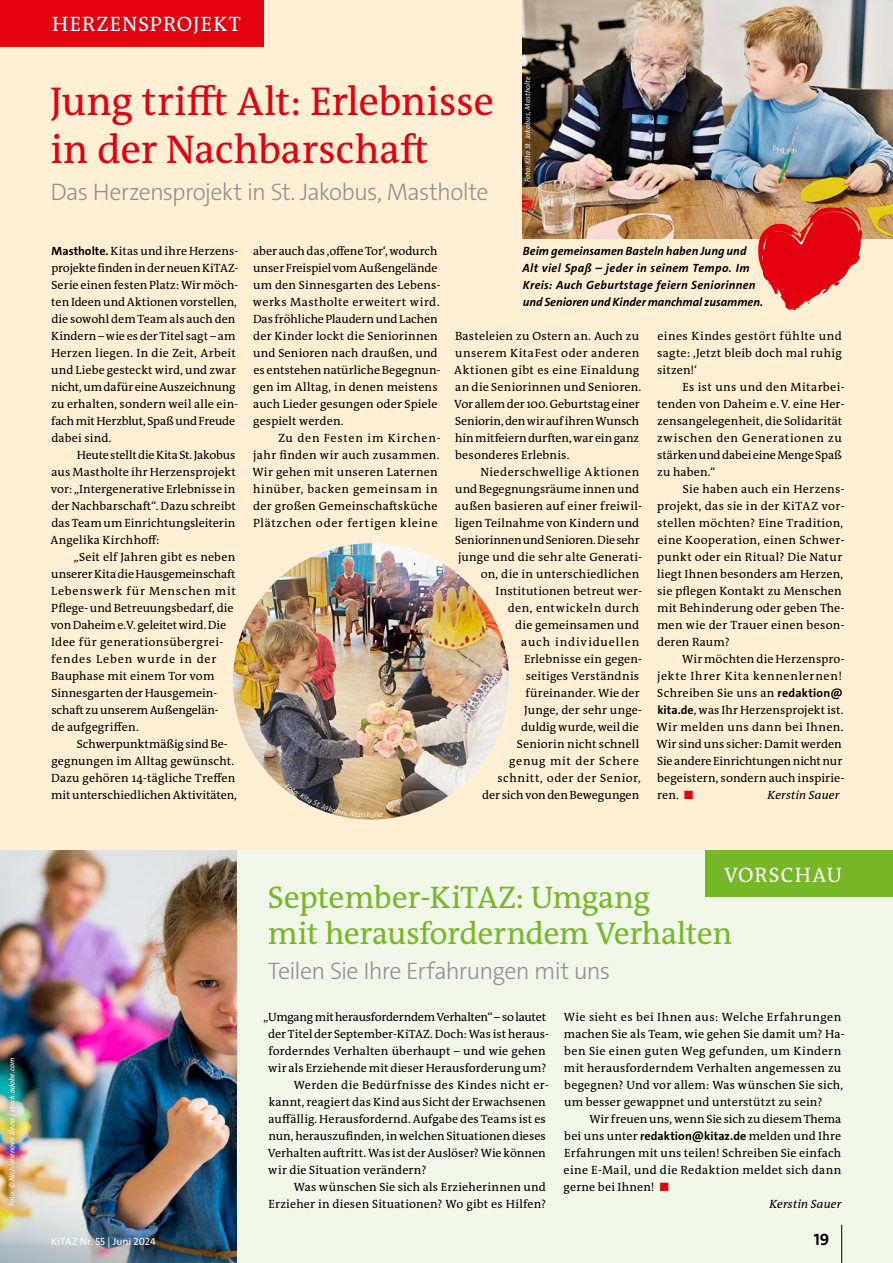
<style>
.page{position:relative;width:893px;height:1263px;background:#fff}
.page>*{position:absolute;margin:0;border:0;box-sizing:border-box;transform-origin:0 0}
.t1{font:40.5px/48px "The Antiqua B W5 Plain";letter-spacing:-.01em;color:#e3000f}
.t2{font:31.5px/36px "The Antiqua B W5 Plain";letter-spacing:-.015em;color:#76b828}
.t3{font:300 24px "The Sans C4 s";letter-spacing:-.035em;color:#919292}
.t4{font:21px "The Antiqua B W5 Plain";letter-spacing:.05em;color:#fff}
.t5{font:700 16.5px "The Sans C4 s";color:#000}
.t6{font:12px/17px "The Antiqua B W5 Plain";letter-spacing:.015em;color:#000}
.t7{font:12px/17px "The Antiqua B W5 Plain";letter-spacing:.045em;color:#000}
.t8{font:italic 700 12px/17px "The Sans C4 s";letter-spacing:.01em;color:#000}
.t9{font:12px "The Antiqua B W5 Plain";letter-spacing:-.02em;color:#000}
.t10{font:italic 12px "The Antiqua B W5 Plain";letter-spacing:.01em;color:#000}
.t11{font:10.5px "The Sans C4 s";color:#fff}
.t12{font:italic 7.5px "The Sans C4 s";letter-spacing:.015em;color:#fff}
.s1{font-family:"The Sans C4 s";font-weight:700}
.s2{color:#e3000f}
</style>
<div class="page">
<div style="left:0;top:0;width:893px;height:850px;background:#ffefd5"></div>
<div style="left:0;top:850px;width:893px;height:413px;background:#f1f7e9"></div>
<img style="left:522px;top:0;width:371px;height:238px">
<img style="left:0;top:850px;width:236px;height:413px">
<img style="left:233px;top:543px;width:276px;height:277px;border-radius:138px">
<hr style="left:841px;top:1225px;width:1px;height:38px;background:#000">
<div style="left:0;top:1047px;width:27px;height:170px;background:#74481b;opacity:.7"></div>
<svg style="left:758px;top:207px;width:104px;height:103px"></svg>
<div style="left:0;top:0;width:264px;height:47px;background:#e3000f"></div>
<div style="left:706px;top:850px;width:187px;height:47px;background:#76b828"></div>
<svg style="left:285px;top:783px;width:98px;height:35px"></svg>
<p class="t12" style="left:7px;top:1206px;width:150px;rotate:-90deg">Foto: © Nichizhenova Elena | stock.adobe.com</p>
<h3 class="t4" style="left:52px;top:11px;width:190px">HERZENSPROJEKT</h3>
<h1 class="t1" style="left:50px;top:78px;width:445px">Jung trifft Alt: Erlebnisse in der Nachbarschaft</h1>
<h3 class="t3" style="left:51px;top:177px;width:439px">Das Herzensprojekt in St. Jakobus, Mastholte</h3>
<p class="t12" style="left:523px;top:182px;width:107px;rotate:-90deg">Foto: Kita St. Jakobus, Mastholte</p>
<p class="t6" style="left:51px;top:243px;width:189px"><span class="s1">Mastholte.</span> Kitas und ihre Herzens&shy;projekte finden in der neuen KiTAZ-<br>Serie einen festen Platz: Wir möch&shy;ten Ideen und Aktionen vorstellen, die sowohl dem Team als auch den<br>Kindern – wie es der Titel sagt – am<br>Herzen liegen. In die Zeit, Arbeit und Liebe gesteckt wird, und zwar nicht, um dafür eine Auszeichnung zu erhalten, sondern weil alle ein&shy;fach mit Herzblut, Spaß und Freude dabei sind.</p>
<p class="t6" style="left:50px;top:447px;width:187px;text-align:justify;text-indent:26px">Heute stellt die Kita St. Jakobus aus Mastholte ihr Herzensprojekt vor: „Intergenerative Erlebnisse in der Nachbarschaft“. Dazu schreibt das Team um Einrichtungsleiterin Angelika Kirchhoff:</p>
<p class="t6" style="left:51px;top:549px;width:187px;text-indent:23px">„Seit elf Jahren gibt es neben unserer Kita die Hausgemeinschaft<br>Lebenswerk für Menschen mit<br>Pflege- und Betreuungsbedarf, die von Daheim e.V. geleitet wird. Die<br>Idee für generationsübergrei&shy;fendes Leben wurde in der<br>Bauphase mit einem Tor vom<br>Sinnesgarten der Hausgemein&shy;schaft zu unserem Außengelän-<br>de aufgegriffen.</p>
<p class="t6" style="left:51px;top:736px;width:187px;text-indent:26px">Schwerpunktmäßig sind Be&shy;gegnungen im Alltag gewünscht.<br>Dazu gehören 14-tägliche Treffen mit unterschiedlichen Aktivitäten,</p>
<p class="t6" style="left:253px;top:243px;width:189px">aber auch das ,offene Tor‘, wodurch unser Freispiel vom Außengelände um den Sinnesgarten des Lebens&shy;werks Mastholte erweitert wird.<br>Das fröhliche Plaudern und Lachen der Kinder lockt die Seniorinnen und Senioren nach draußen, und es entstehen natürliche Begegnun&shy;gen im Alltag, in denen meistens auch Lieder gesungen oder Spiele gespielt werden.</p>
<p class="t7" style="left:253px;top:430px;width:189px;text-indent:26px">Zu den Festen im Kirchen&shy;jahr finden wir auch zusammen.<br>Wir gehen mit unseren Laternen hinüber, backen gemeinsam in der großen Gemeinschaftsküche<br>Plätzchen oder fertigen kleine</p>
<p class="t8" style="left:522px;top:243px;width:242px">Beim gemeinsamen Basteln haben Jung und Alt viel Spaß – jeder in seinem Tempo. Im Kreis: Auch Geburtstage feiern Seniorinnen und Senioren und Kinder manchmal zusammen.</p>
<p class="t6" style="left:454px;top:328px;width:188px">Basteleien zu Ostern an. Auch zu unserem KitaFest oder anderen<br>Aktionen gibt es eine Einaldung an die Seniorinnen und Senioren.<br>Vor allem der 100. Geburtstag einer<br>Seniorin, den wir auf ihren Wunsch hin mitfeiern durften, war ein ganz besonderes Erlebnis.</p>
<p class="t6" style="left:455px;top:464px;width:188px;text-align:right">Niederschwellige Aktionen<br>und Begegnungsräume innen und außen basieren auf einer freiwil&shy;ligen Teilnahme von Kindern und<br>Seniorinnen und Senioren. Die sehr junge und die sehr alte Generati&shy;on, die in unterschiedlichen<br>Institutionen betreut wer-<br>den, entwickeln durch<br>die gemeinsamen und<br>auch individuellen<br>Erlebnisse ein gegen-<br>seitiges Verständnis<br>füreinander. Wie der<br>Junge, der sehr unge-<br>duldig wurde, weil die<br>Seniorin nicht schnell<br>genug mit der Schere<br>schnitt, oder der Senior,<br>der sich von den Bewegungen</p>
<p class="t6" style="left:657px;top:327px;width:186px;text-align:justify">eines Kindes gestört fühlte und sagte: ,Jetzt bleib doch mal ruhig sitzen!‘</p>
<p class="t6" style="left:657px;top:378px;width:189px;text-indent:25px">Es ist uns und den Mitarbei&shy;tenden von Daheim e.V. eine Her&shy;zensangelegenheit, die Solidarität zwischen den Generationen zu stärken und dabei eine Menge Spaß zu haben.“</p>
<p class="t6" style="left:657px;top:480px;width:189px;text-indent:26px">Sie haben auch ein Herzens&shy;projekt, das sie in der KiTAZ vor&shy;stellen möchten? Eine Tradition, eine Kooperation, einen Schwer&shy;punkt oder ein Ritual? Die Natur liegt Ihnen besonders am Herzen, sie pflegen Kontakt zu Menschen mit Behinderung oder geben The&shy;men wie der Trauer einen beson&shy;deren Raum?</p>
<p class="t6" style="left:657px;top:651px;width:189px;text-indent:26px">Wir möchten die Herzenspro&shy;jekte Ihrer Kita kennenlernen!<br>Schreiben Sie uns an <span class="s1">redaktion@ kita.de</span>, was Ihr Herzensprojekt ist.<br>Wir melden uns dann bei Ihnen.<br>Wir sind uns sicher: Damit werden<br>Sie andere Einrichtungen nicht nur begeistern, sondern auch inspirie&shy;ren. <span class="s2">■</span></p>
<p class="t10" style="left:768px;top:787px;width:73px">Kerstin Sauer</p>
<h3 class="t4" style="left:724px;top:861px;width:119px">VORSCHAU</h3>
<h2 class="t2" style="left:268px;top:879px;width:466px">September-KiTAZ: Umgang<br>mit herausforderndem Verhalten</h2>
<h3 class="t3" style="left:268px;top:955px;width:344px">Teilen Sie Ihre Erfahrungen mit uns</h3>
<p class="t9" style="left:264px;top:1009px;width:284px">„Umgang mit herausforderndem Verhalten“ – so lautet</p>
<p class="t6" style="left:268px;top:1025px;width:282px">der Titel der September-KiTAZ. Doch: Was ist heraus-</p>
<p class="t6" style="left:269px;top:1042px;width:279px">forderndes Verhalten überhaupt – und wie gehen</p>
<p class="t6" style="left:268px;top:1059px;width:280px">wir als Erziehende mit dieser Herausforderung um?</p>
<p class="t6" style="left:294px;top:1076px;width:257px">Werden die Bedürfnisse des Kindes nicht er-</p>
<p class="t6" style="left:269px;top:1093px;width:278px">kannt, reagiert das Kind aus Sicht der Erwachsenen</p>
<p class="t6" style="left:268px;top:1110px;width:279px">auffällig. Herausfordernd. Aufgabe des Teams ist es</p>
<p class="t6" style="left:268px;top:1127px;width:279px">nun, herauszufinden, in welchen Situationen dieses</p>
<p class="t6" style="left:268px;top:1144px;width:279px">Verhalten auftritt. Was ist der Auslöser? Wie können</p>
<p class="t6" style="left:268px;top:1161px;width:160px">wir die Situation verändern?</p>
<p class="t6" style="left:294px;top:1178px;width:254px">Was wünschen Sie sich als Erzieherinnen und</p>
<p class="t6" style="left:269px;top:1195px;width:279px">Erzieher in diesen Situationen? Wo gibt es Hilfen?</p>
<p class="t6" style="left:564px;top:1008px;width:282px">Wie sieht es bei Ihnen aus: Welche Erfahrungen machen Sie als Team, wie gehen Sie damit um? Ha&shy;ben Sie einen guten Weg gefunden, um Kindern mit herausforderndem Verhalten angemessen zu begegnen? Und vor allem: Was wünschen Sie sich, um besser gewappnet und unterstützt zu sein?</p>
<p class="t6" style="left:589px;top:1110px;width:254px">Wir freuen uns, wenn Sie sich zu diesem Thema</p>
<p class="t6" style="left:564px;top:1127px;width:278px">bei uns unter <span class="s1">redaktion@kitaz.de</span> melden und Ihre</p>
<p class="t6" style="left:564px;top:1144px;width:279px">Erfahrungen mit uns teilen! Schreiben Sie einfach</p>
<p class="t6" style="left:564px;top:1161px;width:279px">eine E-Mail, und die Redaktion meldet sich dann</p>
<p class="t6" style="left:564px;top:1178px;width:107px">gerne bei Ihnen! <span class="s2">■</span></p>
<p class="t10" style="left:769px;top:1196px;width:73px">Kerstin Sauer</p>
<p class="t11" style="left:51px;top:1235px;width:106px">KiTAZ Nr. 55 | Juni 2024</p>
<h3 class="t5" style="left:814px;top:1229px;width:17px">19</h3>
</div>
